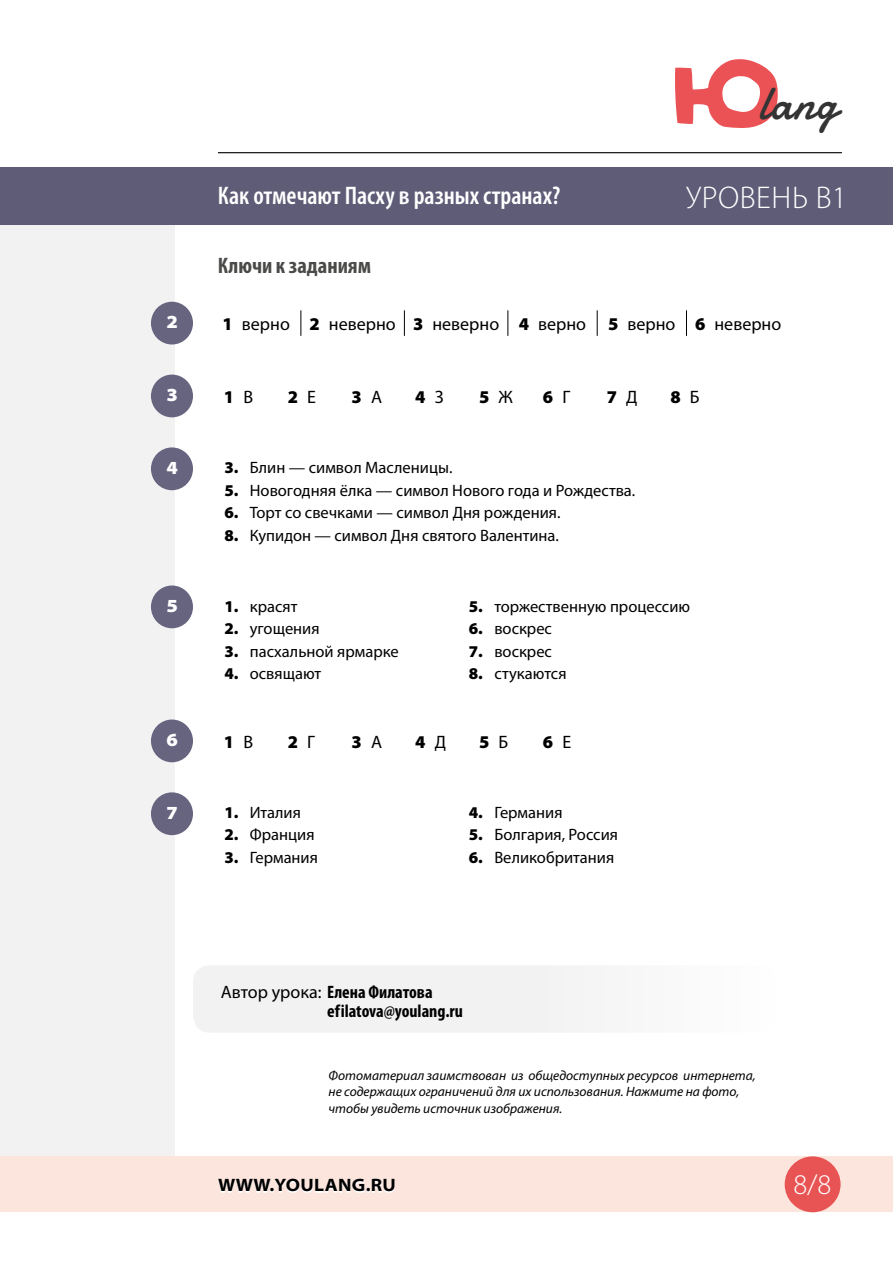
<style>
.page{position:relative;width:893px;height:1263px;background:#fff}
.page>*{position:absolute;margin:0;border:0;box-sizing:border-box;transform-origin:0 0}
.t1{font:48.45px "Damion";color:#353434}
.t2{font:300 31.5px "Myriad Pro";letter-spacing:.02em;color:#fff}
.t3{font:300 28.5px "Myriad Pro";color:#fff}
.t4{font:600 condensed 25.5px "Myriad Pro";color:#fff}
.ЗАГОЛОВОК{font:700 condensed 22.5px "Myriad Pro";color:#4a4a49}
.t5{font:900 semi-expanded 18.6px "Myriad Pro";color:#fff}
.ЗАГОЛОВОК-2{font:700 condensed 18px "Myriad Pro";color:#000}
.t6{font:18px "Myriad Pro";color:#000}
.t7{font:900 18px "Myriad Pro";color:#000}
.t8{font:700 semi-expanded 18px "Myriad Pro";letter-spacing:.02em;color:#000}
.СПИСОК_нумерованный{font:16.5px "Myriad Pro";color:#000}
.t9{font:italic 13.5px/16.5px "Myriad Pro";color:#000}
.s1{font-weight:900}
.s2{font-weight:400}
.s3{font-weight:400;font-stretch:normal}
</style>
<div class="page">
<div style="left:0;top:206px;width:174px;height:974px;background:#f3f2f2"></div>
<div style="left:0;top:167px;width:893px;height:57px;background:#5f5c77"></div>
<div style="left:0;top:1156px;width:893px;height:56px;background:#fce5dd"></div>
<svg style="left:218px;top:1180px;width:177px;height:13px"></svg>
<div style="left:785px;top:1156px;width:56px;height:56px;background:#e85454;border-radius:50%"></div>
<div style="left:193px;top:965px;width:583px;height:68px;background:#f3f2f2;border-radius:17px"></div>
<hr style="left:218px;top:152px;width:624px;height:1px;background:#000">
<svg style="left:675px;top:59px;width:103px;height:69px"></svg>
<div style="left:151px;top:375px;width:42px;height:42px;background:#676480;border-radius:50%"></div>
<div style="left:151px;top:447px;width:42px;height:43px;background:#676480;border-radius:50%"></div>
<div style="left:151px;top:719px;width:42px;height:43px;background:#676480;border-radius:50%"></div>
<div style="left:151px;top:302px;width:42px;height:42px;background:#676480;border-radius:50%"></div>
<svg style="left:300px;top:310px;width:1px;height:26px"></svg>
<svg style="left:404px;top:310px;width:1px;height:26px"></svg>
<svg style="left:507px;top:310px;width:1px;height:26px"></svg>
<svg style="left:597px;top:310px;width:1px;height:26px"></svg>
<svg style="left:686px;top:310px;width:1px;height:26px"></svg>
<div style="left:151px;top:585px;width:42px;height:43px;background:#676480;border-radius:50%"></div>
<div style="left:151px;top:792px;width:42px;height:43px;background:#676480;border-radius:50%"></div>
<h1 class="t1" style="left:759px;top:70px;width:80px">lang</h1>
<p class="t4" style="left:218px;top:182px;width:344px">Как отмечают Пасху в разных странах?</p>
<p class="t2" style="left:686px;top:180px;width:163px">УРОВЕНЬ B1</p>
<p class="ЗАГОЛОВОК" style="left:218px;top:253px;width:155px">Ключи к заданиям</p>
<p class="t5" style="left:166px;top:311px;width:13px">2</p>
<p class="t6" style="left:223px;top:314px;width:69px"><span class="s1">1</span> верно</p>
<p class="t6" style="left:310px;top:314px;width:88px"><span class="s1">2</span> неверно</p>
<p class="t6" style="left:413px;top:314px;width:88px"><span class="s1">3</span> неверно</p>
<p class="t6" style="left:519px;top:314px;width:69px"><span class="s1">4</span> верно</p>
<p class="t6" style="left:608px;top:314px;width:69px"><span class="s1">5</span> верно</p>
<p class="t6" style="left:695px;top:314px;width:88px"><span class="s1">6</span> неверно</p>
<p class="t5" style="left:166px;top:384px;width:13px">3</p>
<p class="t7" style="left:224px;top:386px;width:31px">1 <span class="s2">В</span></p>
<p class="t7" style="left:288px;top:386px;width:30px">2 <span class="s2">Е</span></p>
<p class="t7" style="left:352px;top:386px;width:32px">3 <span class="s2">А</span></p>
<p class="t7" style="left:415px;top:386px;width:30px">4 <span class="s2">З</span></p>
<p class="t7" style="left:479px;top:386px;width:35px">5 <span class="s2">Ж</span></p>
<p class="t7" style="left:543px;top:386px;width:29px">6 <span class="s2">Г</span></p>
<p class="t7" style="left:607px;top:386px;width:32px">7 <span class="s2">Д</span></p>
<p class="t7" style="left:670px;top:386px;width:31px">8 <span class="s2">Б</span></p>
<p class="t5" style="left:166px;top:457px;width:13px">4</p>
<p class="СПИСОК_нумерованный" style="left:224px;top:459px;width:230px"><span class="s1">3.</span> Блин — символ Масленицы.</p>
<p class="СПИСОК_нумерованный" style="left:224px;top:481px;width:412px"><span class="s1">5.</span> Новогодняя ёлка — символ Нового года и Рождества.</p>
<p class="СПИСОК_нумерованный" style="left:224px;top:504px;width:338px"><span class="s1">6.</span> Торт со свечками — символ Дня рождения.</p>
<p class="СПИСОК_нумерованный" style="left:224px;top:526px;width:336px"><span class="s1">8.</span> Купидон — символ Дня святого Валентина.</p>
<p class="t5" style="left:166px;top:595px;width:13px">5</p>
<p class="СПИСОК_нумерованный" style="left:224px;top:597px;width:75px"><span class="s1">1.</span> красят</p>
<p class="СПИСОК_нумерованный" style="left:224px;top:620px;width:97px"><span class="s1">2.</span> угощения</p>
<p class="СПИСОК_нумерованный" style="left:224px;top:642px;width:176px"><span class="s1">3.</span> пасхальной ярмарке</p>
<p class="СПИСОК_нумерованный" style="left:224px;top:665px;width:99px"><span class="s1">4.</span> освящают</p>
<p class="СПИСОК_нумерованный" style="left:469px;top:597px;width:223px"><span class="s1">5.</span> торжественную процессию</p>
<p class="СПИСОК_нумерованный" style="left:469px;top:620px;width:85px"><span class="s1">6.</span> воскрес</p>
<p class="СПИСОК_нумерованный" style="left:469px;top:642px;width:85px"><span class="s1">7.</span> воскрес</p>
<p class="СПИСОК_нумерованный" style="left:469px;top:665px;width:99px"><span class="s1">8.</span> стукаются</p>
<p class="t5" style="left:166px;top:729px;width:13px">6</p>
<p class="t7" style="left:224px;top:731px;width:31px">1 <span class="s2">В</span></p>
<p class="t7" style="left:288px;top:731px;width:29px">2 <span class="s2">Г</span></p>
<p class="t7" style="left:352px;top:731px;width:32px">3 <span class="s2">А</span></p>
<p class="t7" style="left:415px;top:731px;width:32px">4 <span class="s2">Д</span></p>
<p class="t7" style="left:479px;top:731px;width:31px">5 <span class="s2">Б</span></p>
<p class="t7" style="left:543px;top:731px;width:30px">6 <span class="s2">Е</span></p>
<p class="t5" style="left:166px;top:802px;width:13px">7</p>
<p class="СПИСОК_нумерованный" style="left:224px;top:803px;width:78px"><span class="s1">1.</span> Италия</p>
<p class="СПИСОК_нумерованный" style="left:224px;top:826px;width:92px"><span class="s1">2.</span> Франция</p>
<p class="СПИСОК_нумерованный" style="left:224px;top:848px;width:95px"><span class="s1">3.</span> Германия</p>
<p class="СПИСОК_нумерованный" style="left:469px;top:803px;width:95px"><span class="s1">4.</span> Германия</p>
<p class="СПИСОК_нумерованный" style="left:469px;top:826px;width:151px"><span class="s1">5.</span> Болгария, Россия</p>
<p class="СПИСОК_нумерованный" style="left:469px;top:848px;width:147px"><span class="s1">6.</span> Великобритания</p>
<p class="ЗАГОЛОВОК-2" style="left:221px;top:982px;width:213px"><span class="s3">Автор урока:</span> Елена Филатова</p>
<p class="ЗАГОЛОВОК-2" style="left:327px;top:1001px;width:137px">efilatova@youlang.ru</p>
<p class="t9" style="left:329px;top:1067px;width:429px">Фотоматериал заимствован из общедоступных ресурсов интернета, не содержащих ограничений для их использования. Нажмите на фото, чтобы увидеть источник изображения.</p>
<p class="t8" style="left:218px;top:1175px;width:179px">WWW.YOULANG.RU</p>
<p class="t3" style="left:793px;top:1169px;width:39px">8/8</p>
</div>
